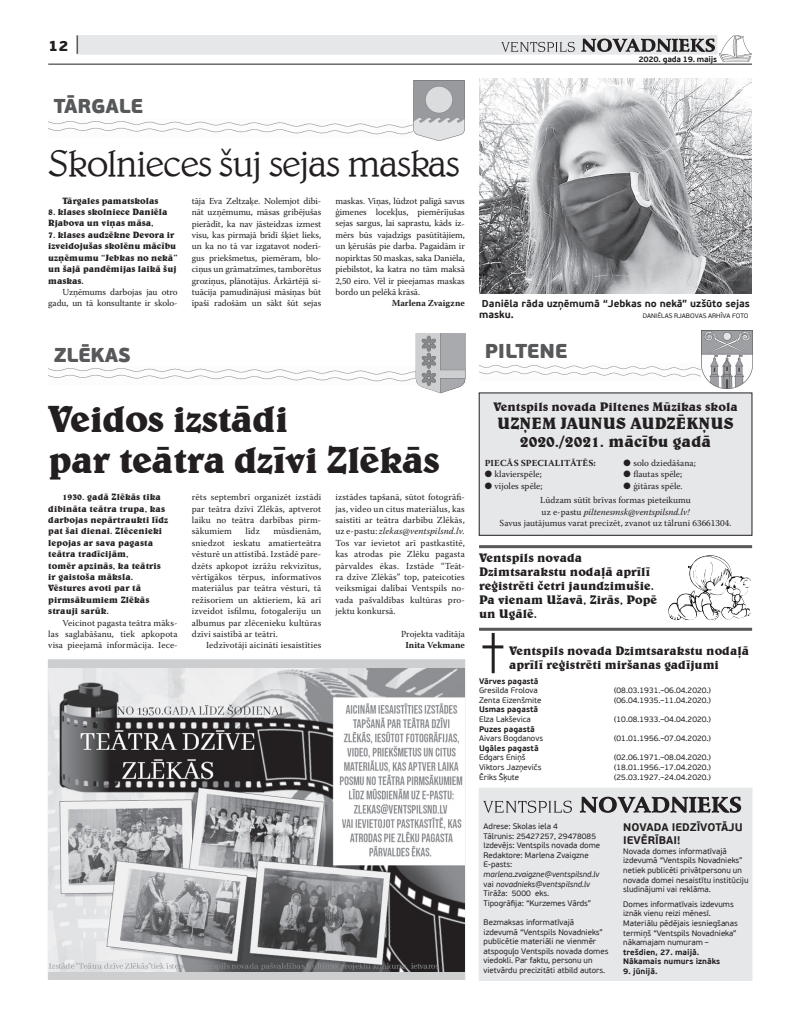
<style>
.page{position:relative;width:789px;height:1015px;background:#fff}
.page>*{position:absolute;margin:0;border:0;box-sizing:border-box;transform-origin:0 0}
.t1{font:700 38px/41px "Belwe TL";letter-spacing:-.02em;color:#231f20}
.t2{font:300 38px "Belwe TL";letter-spacing:-.035em;color:#231f20}
.t3{font:900 20px "PF Beau Sans Pro";letter-spacing:-.01em;color:#57585a}
.t4{font:700 16.5px/18px "Belwe TL";color:#231f20;text-align:center}
.t5{font:900 15px "PF Beau Sans Pro";color:#231f20}
.t6{font:700 12.5px/14px "Belwe TL";color:#231f20}
.t7{font:700 11px "PF Beau Sans Pro";color:#231f20}
.t8{font:700 10px/11.4px "PF Beau Sans Pro";color:#231f20}
.t9{font:9.2px/11.4px "Warnock Pro";letter-spacing:.005em;color:#231f20;text-align:justify}
.t10{font:700 9.2px/11.4px "Belwe TL";letter-spacing:.01em;color:#231f20}
.t11{font:700 9.2px "Warnock Pro";color:#231f20}
.t12{font:8px/9.6px "PF Beau Sans Pro";color:#231f20}
.t13{font:italic 8px/9.6px "PF Beau Sans Pro";color:#231f20}
.t14{font:700 8px/9.6px "PF Beau Sans Pro";color:#231f20}
.t15{font:700 8px "PF Beau Sans Pro";letter-spacing:-.03em;color:#231f20}
.t16{font:6.5px "PF Beau Sans Pro";color:#231f20}
.s1{font-weight:100;font-size:20px}
.s2{font-style:italic}
.s3{font-family:"Zapf Ding"}
.s4{font-style:normal}
</style>
<div class="page">
<div style="left:48px;top:660px;width:416px;height:319px;background:#cdced0"></div>
<div style="left:77px;top:35px;width:639px;height:19px;background:#e6e7e9"></div>
<hr style="left:48px;top:64px;width:703px;height:1px;background:#231f20">
<img style="left:719px;top:35px;width:32px;height:27px">
<svg style="left:581px;top:39px;width:133px;height:13px"></svg>
<svg style="left:501px;top:42px;width:73px;height:10px"></svg>
<div style="left:478px;top:788px;width:273px;height:192px;background:#e6e7e9;border:1px solid #e6e7e9"></div>
<svg style="left:579px;top:797px;width:161px;height:16px"></svg>
<svg style="left:483px;top:801px;width:88px;height:12px"></svg>
<img style="left:668px;top:555px;width:83px;height:66px">
<hr style="left:491px;top:633px;width:3px;height:40px;background:#231f20">
<hr style="left:482px;top:645px;width:21px;height:3px;background:#231f20">
<hr style="left:478px;top:545px;width:273px;height:3px;background:#57585a">
<hr style="left:478px;top:628px;width:273px;height:3px;background:#57585a">
<img style="left:48px;top:368px;width:367px;height:14px">
<img style="left:415px;top:333px;width:51px;height:60px">
<img style="left:48px;top:669px;width:416px;height:303px">
<img style="left:479px;top:365px;width:222px;height:12px">
<img style="left:701px;top:330px;width:50px;height:59px">
<div style="left:479px;top:393px;width:272px;height:142px;background:#e6e7e9"></div>
<img style="left:48px;top:121px;width:365px;height:14px">
<img style="left:413px;top:80px;width:51px;height:61px">
<img style="left:479px;top:78px;width:272px;height:216px">
<h3 class="t5" style="left:48px;top:36px;width:33px">12 <span class="s1">|</span></h3>
<h2 class="t3" style="left:54px;top:93px;width:91px">TĀRGALE</h2>
<h1 class="t2" style="left:48px;top:140px;width:413px">Skolnieces šuj sejas maskas</h1>
<p class="t10" style="left:62px;top:195px;width:98px">Tārgales pamatskolas</p>
<p class="t10" style="left:48px;top:206px;width:121px">8. klases skolniece Daniēla<br>Rjabova un viņas māsa,</p>
<p class="t10" style="left:48px;top:229px;width:131px">7. klases audzēkne Devora ir izveidojušas skolēnu mācību uzņēmumu “Jebkas no nekā” un šajā pandēmijas laikā šuj maskas.</p>
<p class="t9" style="left:48px;top:286px;width:131px;text-align:right">Uzņēmums darbojas jau otro gadu, un tā konsultante ir skolo-</p>
<h2 class="t3" style="left:54px;top:342px;width:78px">ZLĒKAS</h2>
<p class="t9" style="left:192px;top:195px;width:131px">tāja Eva Zeltzaķe. Nolemjot dibi&shy;nāt uzņēmumu, māsas gribējušas pierādīt, ka nav jāsteidzas izmest visu, kas pirmajā brīdī šķiet lieks, un ka no tā var izgatavot noderī&shy;gus priekšmetus, piemēram, blo&shy;ciņus un grāmatzīmes, tamborētus groziņus, plānotājus. Ārkārtējā si&shy;tuācija pamudinājusi māsiņas būt īpaši radošām un sākt šūt sejas</p>
<p class="t9" style="left:335px;top:195px;width:131px">maskas. Viņas, lūdzot palīgā savus ģimenes locekļus, piemērījušas sejas sargus, lai saprastu, kāds iz&shy;mērs būs vajadzīgs pasūtītājiem, un ķērušās pie darba. Pagaidām ir nopirktas 50 maskas, saka Daniēla, piebilstot, ka katra no tām maksā 2,50 eiro. Vēl ir pieejamas maskas bordo un pelēkā krāsā.</p>
<p class="t11" style="left:391px;top:298px;width:75px">Marlena Zvaigzne</p>
<p class="t15" style="left:638px;top:54px;width:80px">2020. gada 19. maijs</p>
<p class="t8" style="left:478px;top:297px;width:272px">Daniēla rāda uzņēmumā “Jebkas no nekā” uzšūto sejas masku.</p>
<p class="t16" style="left:642px;top:312px;width:107px">Daniēlas Rjabovas arhīva foto</p>
<h2 class="t3" style="left:484px;top:338px;width:84px">PILTENE</h2>
<h1 class="t1" style="left:48px;top:398px;width:393px">Veidos izstādi<br>par teātra dzīvi Zlēkās</h1>
<p class="t10" style="left:48px;top:491px;width:121px;text-indent:14px">1930. gadā Zlēkās tika dibināta teātra trupa, kas darbojas nepārtraukti līdz pat šai dienai. Zlēcenieki lepojas ar sava pagasta teātra tradīcijām,<br>tomēr apzinās, ka teātris ir gaistoša māksla.<br>Vēstures avoti par tā pirmsākumiem Zlēkās strauji sarūk.</p>
<p class="t9" style="left:48px;top:617px;width:131px;text-indent:14px">Veicinot pagasta teātra māks&shy;las saglabāšanu, tiek apkopota visa pieejamā informācija. Iece-</p>
<p class="t9" style="left:192px;top:491px;width:131px">rēts septembrī organizēt izstādi par teātra dzīvi Zlēkās, aptverot laiku no teātra darbības pirm&shy;sākumiem</p>
<p class="t9" style="left:192px;top:525px;width:131px;text-indent:81px">mūsdienām, sniedzot ieskatu amatierteātra vēsturē un attīstībā. Izstādē pare&shy;dzēts apkopot izrāžu rekvizītus, vērtīgākos tērpus, informatīvos materiālus par teātra vēsturi, tā režisoriem un aktieriem, kā arī izveidot īsfilmu, fotogaleriju un albumus par zlēcenieku kultūras dzīvi saistībā ar teātri.</p>
<p class="t9" style="left:206px;top:639px;width:117px">Iedzīvotāji aicināti iesaistīties</p>
<p class="t9" style="left:245px;top:525px;width:16px">līdz</p>
<p class="t9" style="left:335px;top:491px;width:131px">izstādes tapšanā, sūtot fotogrāfi&shy;jas, video un citus materiālus, kas saistīti ar teātra darbību Zlēkās, uz e-pastu: <span class="s2">zlekas@ventspilsnd.lv.<br></span>Tos var ievietot arī pastkastītē, kas atrodas pie Zlēku pagasta pārvaldes ēkas. Izstāde “Teāt&shy;ra dzīve Zlēkās” top, pateicoties veiksmīgai dalībai Ventspils no&shy;vada pašvaldības kultūras pro&shy;jektu konkursā.</p>
<p class="t9" style="left:401px;top:628px;width:65px">Projekta vadītāja</p>
<p class="t11" style="left:405px;top:640px;width:61px">Inita Vekmane</p>
<h3 class="t6" style="left:493px;top:400px;width:245px">Ventspils novada Piltenes Mūzikas skola</h3>
<h3 class="t4" style="left:497px;top:414px;width:238px">UZŅEM JAUNUS AUDZĒKŅUS<br>2020./2021. mācību gadā</h3>
<p class="t11" style="left:484px;top:457px;width:7px">piecās</p>
<p class="t11" style="left:520px;top:457px;width:7px">specialitāt</p>
<p class="t11" style="left:582px;top:457px;width:15px">ēs:</p>
<p class="t9" style="left:484px;top:468px;width:59px"><span class="s3">l</span> klavierspēle; <span class="s3">l</span> vijoles spēle;</p>
<p class="t9" style="left:623px;top:457px;width:74px;text-align:left"><span class="s3">l</span> solo dziedāšana; <span class="s3">l</span> flautas spēle;<br><span class="s3">l</span> ģitāras spēle.</p>
<p class="t9" style="left:499px;top:494px;width:233px;text-align:center">Lūdzam sūtīt brīvas formas pieteikumu<br>uz e-pastu <span class="s2">piltenesmsk@ventspilsnd.lv!<br></span>Savus jautājumus varat precizēt, zvanot uz tālruni 63661304.</p>
<h3 class="t6" style="left:478px;top:551px;width:179px">Ventspils novada<br>Dzimtsarakstu nodaļā aprīlī reģistrēti četri jaundzimušie.<br>Pa vienam Užavā, Zirās, Popē un Ugālē.</h3>
<h3 class="t6" style="left:508px;top:644px;width:241px">Ventspils novada Dzimtsarakstu nodaļā aprīlī reģistrēti miršanas gadījumi</h3>
<p class="t14" style="left:478px;top:676px;width:61px">Vārves pagastā</p>
<p class="t12" style="left:478px;top:686px;width:60px">Gresilda Frolova</p>
<p class="t12" style="left:613px;top:686px;width:98px">(08.03.1931.–06.04.2020.)</p>
<p class="t12" style="left:478px;top:695px;width:64px">Zenta Eizenšmite</p>
<p class="t12" style="left:613px;top:695px;width:98px">(06.04.1935.–11.04.2020.)</p>
<p class="t14" style="left:478px;top:705px;width:60px">Usmas pagastā</p>
<p class="t12" style="left:478px;top:715px;width:53px">Elza Lakševica</p>
<p class="t12" style="left:613px;top:715px;width:98px">(10.08.1933.–04.04.2020.)</p>
<p class="t14" style="left:478px;top:724px;width:57px">Puzes pagastā</p>
<p class="t12" style="left:478px;top:734px;width:65px">Aivars Bogdanovs</p>
<p class="t12" style="left:613px;top:734px;width:98px">(01.01.1956.–07.04.2020.)</p>
<p class="t14" style="left:478px;top:743px;width:61px">Ugāles pagastā</p>
<p class="t12" style="left:478px;top:753px;width:48px">Edgars Eniņš</p>
<p class="t12" style="left:613px;top:753px;width:98px">(02.06.1971.–08.04.2020.)</p>
<p class="t12" style="left:478px;top:763px;width:64px">Viktors Jazņevičs</p>
<p class="t12" style="left:613px;top:763px;width:98px">(18.01.1956.–17.04.2020.)</p>
<p class="t12" style="left:478px;top:772px;width:42px">Ēriks Šķute</p>
<p class="t12" style="left:613px;top:772px;width:98px">(25.03.1927.–24.04.2020.)</p>
<p class="t12" style="left:483px;top:821px;width:118px">Adrese: Skolas iela 4<br>Tālrunis: 25427257, 29478085<br>Izdevējs: Ventspils novada dome<br>Redaktore: Marlena Zvaigzne<br>E-pasts:</p>
<p class="t13" style="left:483px;top:869px;width:117px">marlena.zvaigzne@ventspilsnd.lv <span class="s4">vai</span> novadnieks@ventspilsnd.lv<br><span class="s4">Tirāža: 5000 eks.<br>Tipogrāfija: “Kurzemes Vārds”</span></p>
<p class="t12" style="left:483px;top:917px;width:126px">Bezmaksas informatīvajā izdevumā “Ventspils Novadnieks” publicētie materiāli ne vienmēr atspoguļo Ventspils novada domes viedokli. Par faktu, personu un vietvārdu precizitāti atbild autors.</p>
<p class="t7" style="left:622px;top:820px;width:17px">Novada</p>
<p class="t7" style="left:671px;top:820px;width:8px">iedzīvotāju</p>
<p class="t7" style="left:622px;top:833px;width:7px">ievērībai</p>
<p class="t7" style="left:676px;top:833px;width:5px">!</p>
<p class="t12" style="left:622px;top:846px;width:127px">Novada domes informatīvajā izdevumā “Ventspils Novadnieks” netiek publicēti privātpersonu un novada domei nesaistītu institūciju sludinājumi vai reklāma.</p>
<p class="t12" style="left:622px;top:899px;width:116px">Domes informatīvais izdevums iznāk vienu reizi mēnesī.<br>Materiālu pēdējais iesniegšanas termiņš “Ventspils Novadnieka” nākamajam numuram –</p>
<p class="t14" style="left:622px;top:947px;width:98px">trešdien, 27. maijā.<br>Nākamais numurs iznāks</p>
<p class="t14" style="left:622px;top:966px;width:36px">9. jūnijā.</p>
</div>
